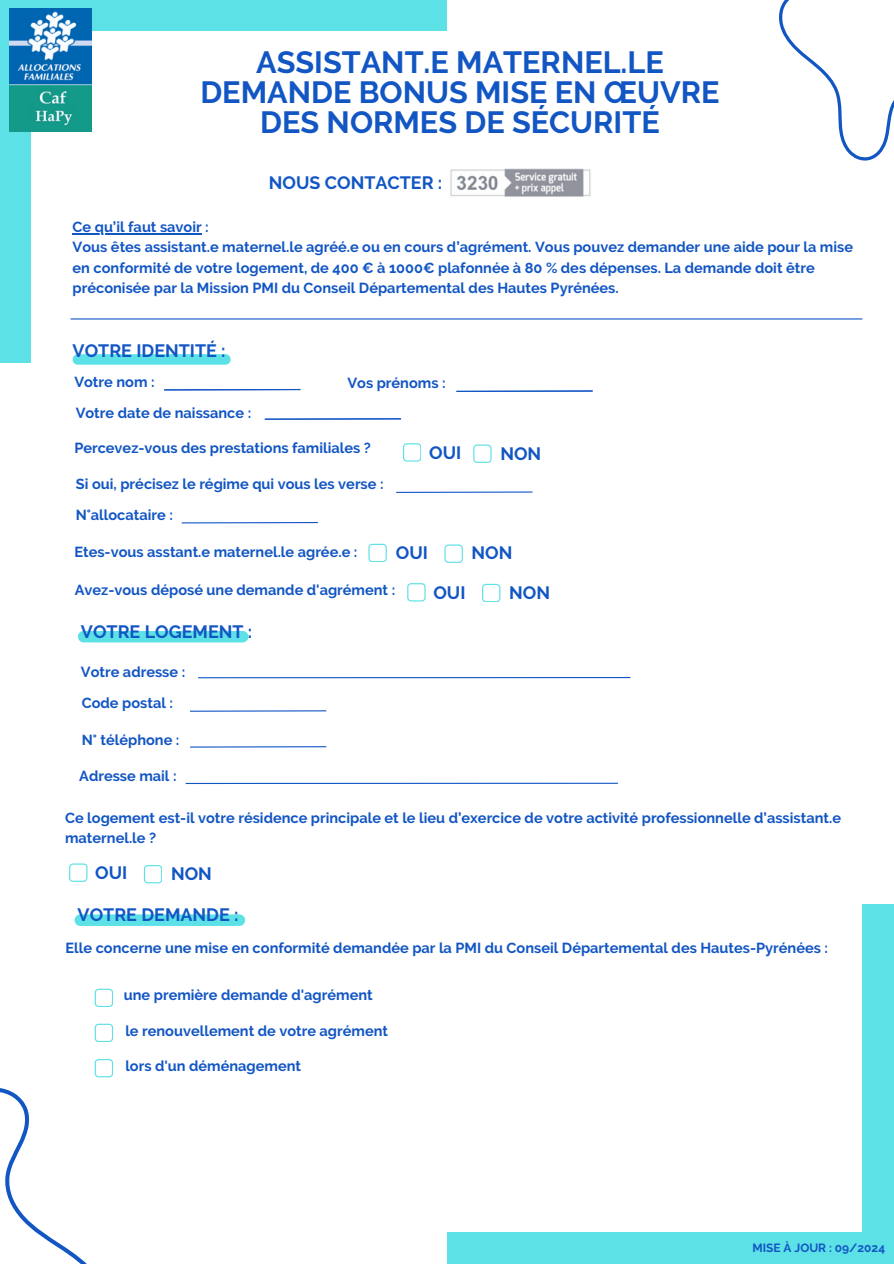
<style>
.page{position:relative;width:894px;height:1264px;background:#fff}
.page>*{position:absolute;margin:0;border:0;box-sizing:border-box;transform-origin:0 0}
.t1{font:700 30.6px/30.3px "Raleway";color:#1256c4;text-align:center}
.t2{font:700 17.85px "Raleway";color:#1256c4}
.t3{font:700 14.55px/20.2px "Raleway";color:#1256c4}
.t4{font:700 11.85px "Raleway";color:#1256c4}
</style>
<div class="page">
<div style="left:0;top:0;width:446px;height:363px;background:#5ce1e6"></div>
<div style="left:446px;top:904px;width:447px;height:359px;background:#5ce1e6"></div>
<div style="left:31px;top:31px;width:830px;height:1201px;background:#fff"></div>
<hr style="left:73px;top:233px;width:129px;height:1px;background:#1256c4">
<svg style="left:779px;top:0;width:114px;height:161px"></svg>
<svg style="left:0;top:1026px;width:112px;height:237px"></svg>
<hr style="left:71px;top:318px;width:791px;height:1px;background:#1256c4">
<div style="left:78px;top:631px;width:170px;height:11px;background:#5ce1e6;border-radius:6px"></div>
<img style="left:9px;top:8px;width:83px;height:124px">
<img style="left:450px;top:168px;width:141px;height:29px">
<hr style="left:164px;top:389px;width:136px;height:1px;background:#1256c4">
<hr style="left:456px;top:390px;width:136px;height:2px;background:#1256c4">
<hr style="left:265px;top:418px;width:136px;height:2px;background:#1256c4">
<svg style="left:403px;top:443px;width:18px;height:18px"></svg>
<svg style="left:473px;top:444px;width:18px;height:18px"></svg>
<hr style="left:396px;top:491px;width:136px;height:2px;background:#1256c4">
<hr style="left:182px;top:522px;width:136px;height:1px;background:#1256c4">
<svg style="left:368px;top:544px;width:18px;height:18px"></svg>
<svg style="left:444px;top:544px;width:18px;height:18px"></svg>
<svg style="left:407px;top:583px;width:18px;height:18px"></svg>
<svg style="left:482px;top:584px;width:18px;height:18px"></svg>
<div style="left:73px;top:354px;width:157px;height:11px;background:#5ce1e6;border-radius:5px"></div>
<hr style="left:198px;top:677px;width:432px;height:1px;background:#1256c4">
<hr style="left:190px;top:710px;width:136px;height:1px;background:#1256c4">
<hr style="left:190px;top:746px;width:136px;height:1px;background:#1256c4">
<hr style="left:186px;top:782px;width:431px;height:2px;background:#1256c4">
<svg style="left:69px;top:863px;width:18px;height:18px"></svg>
<svg style="left:144px;top:865px;width:18px;height:18px"></svg>
<div style="left:74px;top:914px;width:171px;height:11px;background:#5ce1e6;border-radius:6px"></div>
<svg style="left:95px;top:988px;width:18px;height:18px"></svg>
<svg style="left:95px;top:1023px;width:18px;height:18px"></svg>
<svg style="left:95px;top:1058px;width:18px;height:18px"></svg>
<p class="t1" style="left:200px;top:47px;width:520px">ASSISTANT.E MATERNEL.LE<br>DEMANDE BONUS MISE EN ŒUVRE<br>DES NORMES DE SÉCURITÉ</p>
<h2 class="t2" style="left:269px;top:172px;width:175px">NOUS CONTACTER :</h2>
<p class="t3" style="left:73px;top:217px;width:781px">Ce qu’il faut savoir :<br>Vous êtes assistant.e maternel.le agréé.e ou en cours d’agrément. Vous pouvez demander une aide pour la mise en conformité de votre logement, de 400 € à 1000€ plafonnée à 80 % des dépenses. La demande doit être préconisée par la Mission PMI du Conseil Départemental des Hautes Pyrénées.</p>
<h3 class="t2" style="left:73px;top:340px;width:154px">VOTRE IDENTITÉ :</h3>
<h3 class="t3" style="left:74px;top:371px;width:82px">Votre nom :</h3>
<h3 class="t3" style="left:347px;top:372px;width:100px">Vos prénoms :</h3>
<h3 class="t3" style="left:76px;top:402px;width:177px">Votre date de naissance :</h3>
<h3 class="t3" style="left:74px;top:438px;width:298px">Percevez-vous des prestations familiales ?</h3>
<h2 class="t2" style="left:429px;top:442px;width:34px">OUI</h2>
<h2 class="t2" style="left:500px;top:443px;width:42px">NON</h2>
<p class="t3" style="left:76px;top:474px;width:309px">Si oui, précisez le régime qui vous les verse :</p>
<p class="t3" style="left:76px;top:505px;width:99px">N°allocataire :</p>
<h3 class="t3" style="left:74px;top:541px;width:284px">Etes-vous asstant.e maternel.le agrée.e :</h3>
<h3 class="t2" style="left:396px;top:542px;width:34px">OUI</h3>
<h2 class="t2" style="left:471px;top:542px;width:42px">NON</h2>
<p class="t3" style="left:75px;top:580px;width:322px">Avez-vous déposé une demande d'agrément :</p>
<h2 class="t2" style="left:433px;top:582px;width:34px">OUI</h2>
<p class="t2" style="left:509px;top:582px;width:42px">NON</p>
<h3 class="t2" style="left:81px;top:621px;width:173px">VOTRE LOGEMENT :</h3>
<h2 class="t3" style="left:81px;top:661px;width:106px">Votre adresse :</h2>
<p class="t3" style="left:82px;top:692px;width:93px">Code postal :</p>
<h2 class="t3" style="left:82px;top:729px;width:99px">N° téléphone :</h2>
<h3 class="t3" style="left:79px;top:766px;width:99px">Adresse mail :</h3>
<p class="t3" style="left:65px;top:807px;width:777px">Ce logement est-il votre résidence principale et le lieu d’exercice de votre activité professionnelle d’assistant.e maternel.le ?</p>
<h2 class="t2" style="left:95px;top:862px;width:34px">OUI</h2>
<h3 class="t2" style="left:171px;top:863px;width:42px">NON</h3>
<h3 class="t2" style="left:78px;top:904px;width:162px">VOTRE DEMANDE :</h3>
<h3 class="t3" style="left:65px;top:937px;width:763px">Elle concerne une mise en conformité demandée par la PMI du Conseil Départemental des Hautes-Pyrénées :</h3>
<h3 class="t3" style="left:124px;top:985px;width:250px">une première demande d'agrément</h3>
<h3 class="t3" style="left:125px;top:1021px;width:264px">le renouvellement de votre agrément</h3>
<h2 class="t3" style="left:125px;top:1055px;width:177px">lors d'un déménagement</h2>
<p class="t4" style="left:752px;top:1240px;width:134px">MISE À JOUR : 09/2024</p>
</div>
